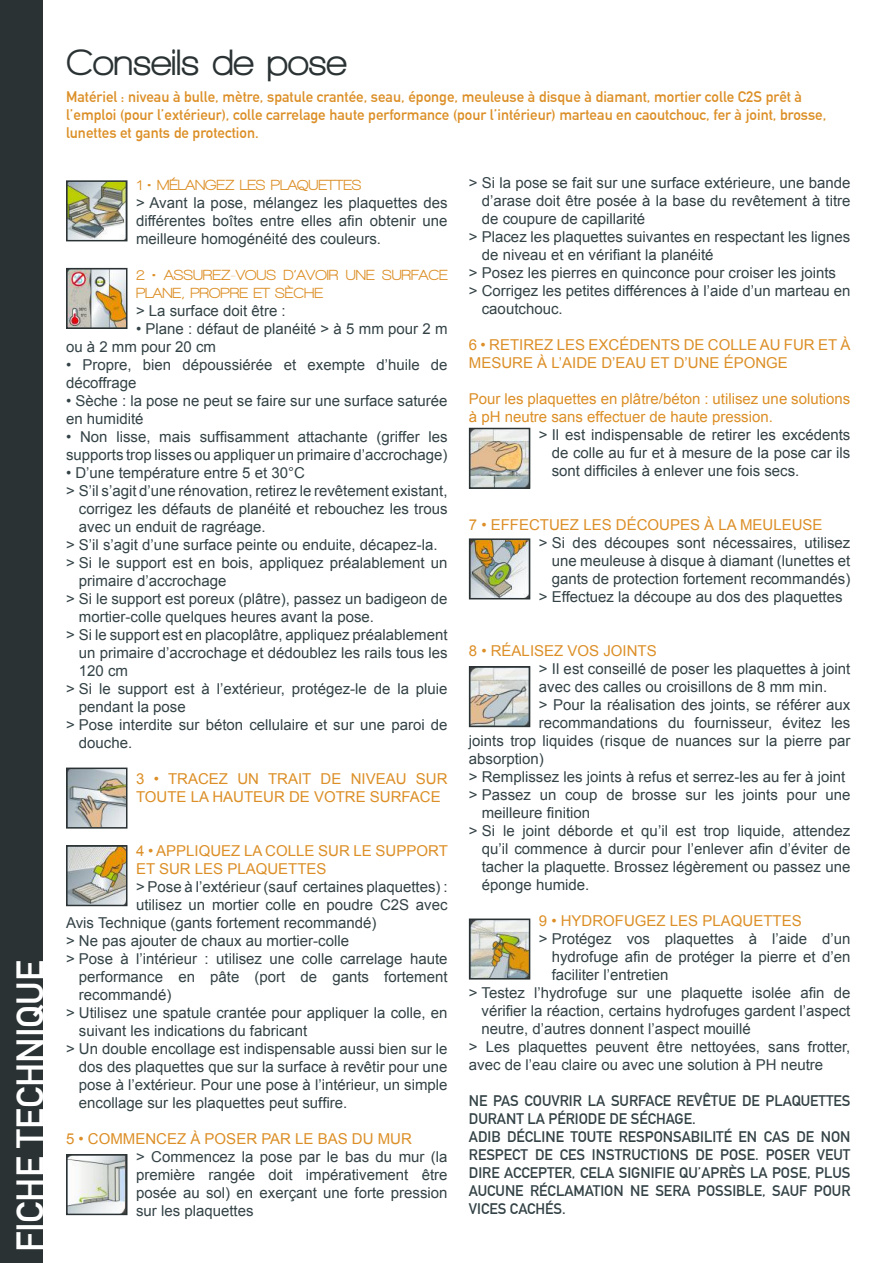
<style>
.page{position:relative;width:893px;height:1263px;background:#fff}
.page>*{position:absolute;margin:0;border:0;box-sizing:border-box;transform-origin:0 0}
.t1{font:700 37.5px "DIN Alternate";color:#fff}
.t2{font:800 37.5px "Walkway";color:#2a3233}
.t3{font:15px/18px "Arial";color:#334246}
.t4{font:15px/18px "Arial";color:#dc8f27}
.t5{font:700 15px/18px "DIN Alternate";color:#334246}
.t6{font:700 15px/18px "DIN Alternate";color:#dc8f27}
.t7{font:800 15px/18px "Walkway";color:#dc8f27}
</style>
<div class="page">
<div style="left:0;top:0;width:43px;height:1263px;background:#2a3233"></div>
<img style="left:69px;top:183px;width:55px;height:55px">
<div style="left:66px;top:180px;width:61px;height:61px;border:2px solid #2a3233"></div>
<img style="left:69px;top:271px;width:55px;height:55px">
<div style="left:66px;top:268px;width:61px;height:61px;border:2px solid #2a3233"></div>
<img style="left:69px;top:770px;width:55px;height:56px">
<div style="left:66px;top:767px;width:61px;height:62px;border:2px solid #2a3233"></div>
<img style="left:69px;top:848px;width:55px;height:55px">
<div style="left:66px;top:845px;width:61px;height:61px;border:2px solid #2a3233"></div>
<img style="left:472px;top:669px;width:55px;height:55px">
<div style="left:469px;top:666px;width:61px;height:61px;border:2px solid #2a3233"></div>
<img style="left:472px;top:921px;width:55px;height:55px">
<div style="left:469px;top:918px;width:61px;height:61px;border:2px solid #2a3233"></div>
<img style="left:472px;top:431px;width:55px;height:55px">
<div style="left:469px;top:428px;width:61px;height:61px;border:2px solid #2a3233"></div>
<img style="left:472px;top:541px;width:55px;height:55px">
<div style="left:469px;top:538px;width:61px;height:61px;border:2px solid #2a3233"></div>
<img style="left:69px;top:1157px;width:55px;height:55px">
<div style="left:66px;top:1154px;width:61px;height:61px;border:2px solid #2a3233"></div>
<h1 class="t1" style="left:2px;top:1252px;width:293px;rotate:-90deg">FICHE TECHNIQUE</h1>
<h1 class="t2" style="left:66px;top:42px;width:282px">Conseils de pose</h1>
<p class="t6" style="left:66px;top:87px;width:762px">Matériel : niveau à bulle, mètre, spatule crantée, seau, éponge, meuleuse à disque à diamant, mortier colle C2S prêt à l’emploi (pour l’extérieur), colle carrelage haute performance (pour l’intérieur) marteau en caoutchouc, fer à joint, brosse, lunettes et gants de protection.</p>
<p class="t7" style="left:136px;top:176px;width:227px">1 • MÉLANGEZ LES PLAQUETTES</p>
<p class="t3" style="left:136px;top:194px;width:313px;text-align:justify">&gt; Avant la pose, mélangez les plaquettes des différentes boîtes entre elles afin obtenir une meilleure homogénéité des couleurs.</p>
<p class="t7" style="left:136px;top:266px;width:313px">2 • ASSUREZ-VOUS D’AVOIR UNE SURFACE<br>PLANE, PROPRE ET SÈCHE</p>
<p class="t3" style="left:136px;top:302px;width:151px">&gt; La surface doit être :</p>
<p class="t3" style="left:66px;top:320px;width:383px;text-indent:70px">• Plane : défaut de planéité &gt; à 5 mm pour 2 m ou à 2 mm pour 20 cm</p>
<p class="t3" style="left:66px;top:356px;width:383px">• Propre, bien dépoussiérée et exempte d’huile de décoffrage</p>
<p class="t3" style="left:66px;top:392px;width:383px">• Sèche : la pose ne peut se faire sur une surface saturée en humidité</p>
<p class="t3" style="left:66px;top:428px;width:383px">• Non lisse, mais suffisamment attachante (griffer les supports trop lisses ou appliquer un primaire d’accrochage)</p>
<p class="t3" style="left:66px;top:464px;width:240px">• D’une température entre 5 et 30°C</p>
<p class="t3" style="left:66px;top:482px;width:383px">&gt; S’il s’agit d’une rénovation, retirez le revêtement existant,</p>
<p class="t3" style="left:79px;top:500px;width:370px">corrigez les défauts de planéité et rebouchez les trous</p>
<p class="t3" style="left:79px;top:518px;width:188px">avec un enduit de ragréage.</p>
<p class="t3" style="left:66px;top:536px;width:373px">&gt; S’il s’agit d’une surface peinte ou enduite, décapez-la.</p>
<p class="t3" style="left:66px;top:554px;width:383px">&gt; Si le support est en bois, appliquez préalablement un</p>
<p class="t3" style="left:79px;top:572px;width:149px">primaire d’accrochage</p>
<p class="t3" style="left:66px;top:590px;width:383px">&gt; Si le support est poreux (plâtre), passez un badigeon de</p>
<p class="t3" style="left:79px;top:608px;width:297px">mortier-colle quelques heures avant la pose.</p>
<p class="t3" style="left:66px;top:626px;width:383px">&gt; Si le support est en placoplâtre, appliquez préalablement</p>
<p class="t3" style="left:79px;top:644px;width:370px">un primaire d’accrochage et dédoublez les rails tous les</p>
<p class="t3" style="left:79px;top:662px;width:51px">120 cm</p>
<p class="t3" style="left:66px;top:680px;width:383px">&gt; Si le support est à l’extérieur, protégez-le de la pluie</p>
<p class="t3" style="left:79px;top:698px;width:108px">pendant la pose</p>
<p class="t3" style="left:66px;top:716px;width:383px">&gt; Pose interdite sur béton cellulaire et sur une paroi de</p>
<p class="t3" style="left:79px;top:734px;width:55px">douche.</p>
<p class="t4" style="left:136px;top:770px;width:313px">3 • TRACEZ UN TRAIT DE NIVEAU SUR<br>TOUTE LA HAUTEUR DE VOTRE SURFACE</p>
<p class="t4" style="left:136px;top:842px;width:313px">4 • APPLIQUEZ LA COLLE SUR LE SUPPORT<br>ET SUR LES PLAQUETTES</p>
<p class="t3" style="left:136px;top:878px;width:313px">&gt; Pose à l’extérieur (sauf certaines plaquettes) :</p>
<p class="t3" style="left:136px;top:896px;width:313px">utilisez un mortier colle en poudre C2S avec</p>
<p class="t3" style="left:66px;top:914px;width:312px">Avis Technique (gants fortement recommandé)</p>
<p class="t3" style="left:66px;top:932px;width:285px">&gt; Ne pas ajouter de chaux au mortier-colle</p>
<p class="t3" style="left:66px;top:950px;width:383px">&gt; Pose à l’intérieur : utilisez une colle carrelage haute</p>
<p class="t3" style="left:79px;top:968px;width:370px">performance en pâte (port de gants fortement</p>
<p class="t3" style="left:79px;top:986px;width:94px">recommandé)</p>
<p class="t3" style="left:66px;top:1004px;width:383px">&gt; Utilisez une spatule crantée pour appliquer la colle, en</p>
<p class="t3" style="left:79px;top:1022px;width:230px">suivant les indications du fabricant</p>
<p class="t3" style="left:66px;top:1040px;width:383px">&gt; Un double encollage est indispensable aussi bien sur le</p>
<p class="t3" style="left:79px;top:1058px;width:370px">dos des plaquettes que sur la surface à revêtir pour une</p>
<p class="t3" style="left:79px;top:1076px;width:370px">pose à l’extérieur. Pour une pose à l’intérieur, un simple</p>
<p class="t3" style="left:79px;top:1094px;width:270px">encollage sur les plaquettes peut suffire.</p>
<p class="t4" style="left:66px;top:1130px;width:347px">5 • COMMENCEZ À POSER PAR LE BAS DU MUR</p>
<p class="t3" style="left:136px;top:1148px;width:313px;text-align:justify">&gt; Commencez la pose par le bas du mur (la première rangée doit impérativement être posée au sol) en exerçant une forte pression sur les plaquettes</p>
<p class="t3" style="left:469px;top:174px;width:383px">&gt; Si la pose se fait sur une surface extérieure, une bande</p>
<p class="t3" style="left:482px;top:192px;width:370px">d’arase doit être posée à la base du revêtement à titre</p>
<p class="t3" style="left:482px;top:210px;width:165px">de coupure de capillarité</p>
<p class="t3" style="left:469px;top:228px;width:383px">&gt; Placez les plaquettes suivantes en respectant les lignes</p>
<p class="t3" style="left:482px;top:246px;width:233px">de niveau et en vérifiant la planéité</p>
<p class="t3" style="left:469px;top:264px;width:369px">&gt; Posez les pierres en quinconce pour croiser les joints</p>
<p class="t3" style="left:469px;top:282px;width:383px">&gt; Corrigez les petites différences à l’aide d’un marteau en</p>
<p class="t3" style="left:482px;top:300px;width:82px">caoutchouc.</p>
<p class="t4" style="left:469px;top:336px;width:383px">6 • RETIREZ LES EXCÉDENTS DE COLLE AU FUR ET À<br>MESURE À L’AIDE D’EAU ET D’UNE ÉPONGE</p>
<p class="t4" style="left:469px;top:390px;width:383px">Pour les plaquettes en plâtre/béton : utilisez une solutions à pH neutre sans effectuer de haute pression.</p>
<p class="t3" style="left:552px;top:426px;width:300px;text-align:justify;text-indent:-13px">&gt; Il est indispensable de retirer les excédents de colle au fur et à mesure de la pose car ils sont difficiles à enlever une fois secs.</p>
<p class="t4" style="left:469px;top:516px;width:355px">7 • EFFECTUEZ LES DÉCOUPES À LA MEULEUSE</p>
<p class="t3" style="left:539px;top:534px;width:313px">&gt; Si des découpes sont nécessaires, utilisez</p>
<p class="t3" style="left:552px;top:552px;width:300px">une meuleuse à disque à diamant (lunettes et</p>
<p class="t3" style="left:552px;top:570px;width:300px">gants de protection fortement recommandés)</p>
<p class="t3" style="left:539px;top:588px;width:305px">&gt; Effectuez la découpe au dos des plaquettes</p>
<p class="t4" style="left:469px;top:642px;width:189px">8 • RÉALISEZ VOS JOINTS</p>
<p class="t3" style="left:539px;top:660px;width:313px">&gt; Il est conseillé de poser les plaquettes à joint</p>
<p class="t3" style="left:539px;top:678px;width:290px">avec des calles ou croisillons de 8 mm min.</p>
<p class="t3" style="left:539px;top:696px;width:313px">&gt; Pour la réalisation des joints, se référer aux</p>
<p class="t3" style="left:539px;top:714px;width:313px">recommandations du fournisseur, évitez les</p>
<p class="t3" style="left:469px;top:732px;width:383px">joints trop liquides (risque de nuances sur la pierre par</p>
<p class="t3" style="left:469px;top:750px;width:77px">absorption)</p>
<p class="t3" style="left:469px;top:768px;width:378px">&gt; Remplissez les joints à refus et serrez-les au fer à joint</p>
<p class="t3" style="left:469px;top:786px;width:383px">&gt; Passez un coup de brosse sur les joints pour une</p>
<p class="t3" style="left:482px;top:804px;width:110px">meilleure finition</p>
<p class="t3" style="left:469px;top:822px;width:383px">&gt; Si le joint déborde et qu’il est trop liquide, attendez</p>
<p class="t3" style="left:482px;top:840px;width:370px">qu’il commence à durcir pour l’enlever afin d’éviter de</p>
<p class="t3" style="left:482px;top:858px;width:370px">tacher la plaquette. Brossez légèrement ou passez une</p>
<p class="t3" style="left:482px;top:876px;width:109px">éponge humide.</p>
<p class="t4" style="left:539px;top:912px;width:264px">9 • HYDROFUGEZ LES PLAQUETTES</p>
<p class="t3" style="left:539px;top:930px;width:313px">&gt; Protégez vos plaquettes à l’aide d’un</p>
<p class="t3" style="left:552px;top:948px;width:300px">hydrofuge afin de protéger la pierre et d’en</p>
<p class="t3" style="left:552px;top:966px;width:118px">faciliter l’entretien</p>
<p class="t3" style="left:469px;top:984px;width:383px">&gt; Testez l’hydrofuge sur une plaquette isolée afin de</p>
<p class="t3" style="left:482px;top:1002px;width:370px">vérifier la réaction, certains hydrofuges gardent l’aspect</p>
<p class="t3" style="left:482px;top:1020px;width:271px">neutre, d’autres donnent l’aspect mouillé</p>
<p class="t3" style="left:469px;top:1038px;width:383px">&gt; Les plaquettes peuvent être nettoyées, sans frotter,</p>
<p class="t3" style="left:469px;top:1056px;width:356px">avec de l’eau claire ou avec une solution à PH neutre</p>
<p class="t5" style="left:469px;top:1091px;width:383px">NE PAS COUVRIR LA SURFACE REVÊTUE DE PLAQUETTES DURANT LA PÉRIODE DE SÉCHAGE.<br>ADIB DÉCLINE TOUTE RESPONSABILITÉ EN CAS DE NON RESPECT DE CES INSTRUCTIONS DE POSE. POSER VEUT DIRE ACCEPTER, CELA SIGNIFIE QU’APRÈS LA POSE, PLUS AUCUNE RÉCLAMATION NE SERA POSSIBLE, SAUF POUR VICES CACHÉS.</p>
</div>
